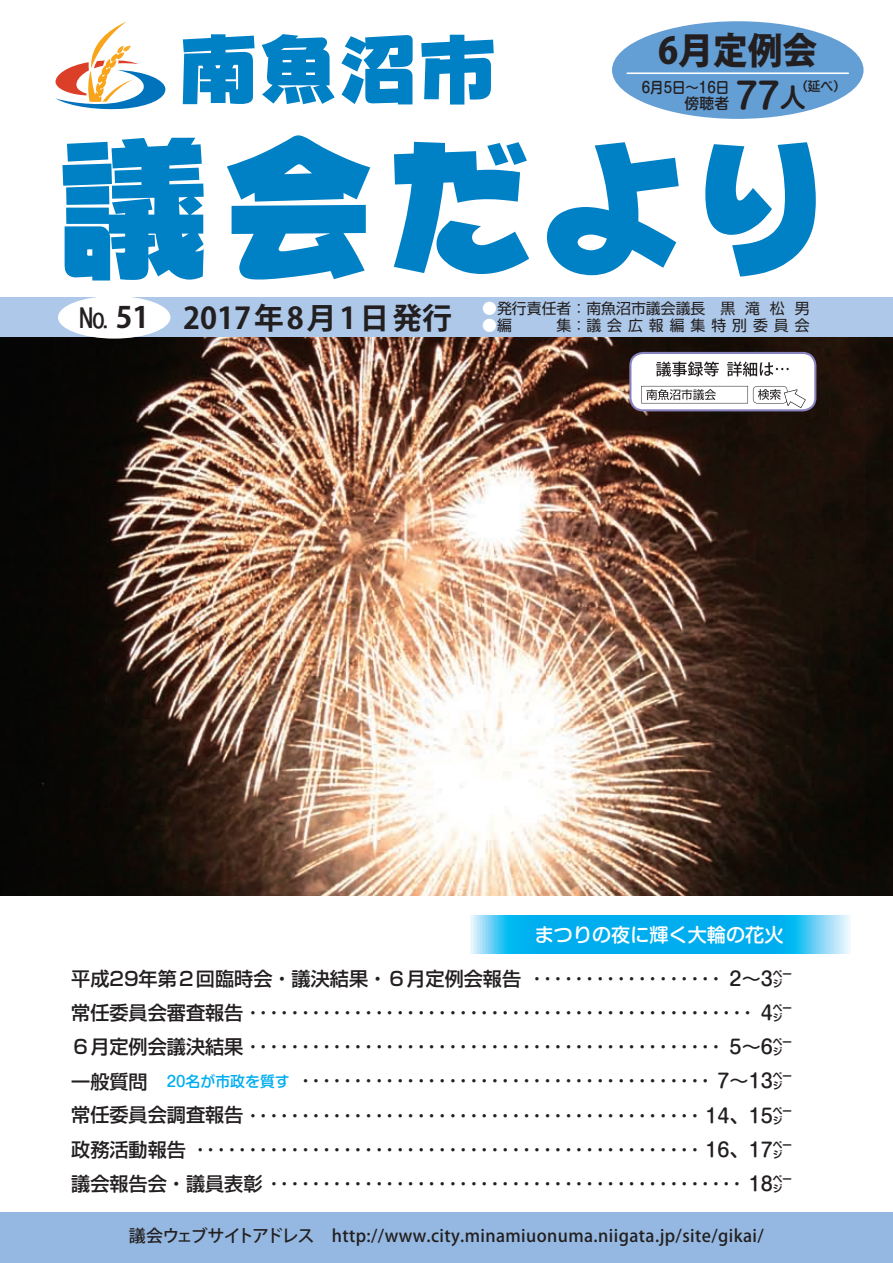
<style>
.page{position:relative;width:893px;height:1263px;background:#fff}
.page>*{position:absolute;margin:0;border:0;box-sizing:border-box;transform-origin:0 0}
.t1{font:800 36.6px "Koz Go Pro";color:#231f20;scale:.95 1}
.t2{font:700 35.1px "Shin M Go Pro De";color:#231f20}
.t3{font:700 29.7px "Koz Go Std";letter-spacing:.1em;color:#231f20}
.t4{font:29.25px "Osaka";color:#231f20}
.t5{font:700 25.5px "Shin M Go Pro De";color:#231f20}
.t6{font:19.2px/34px "Shin M Go Pro";color:#231f20;text-align:right}
.t7{font:500 19.2px "Shin Go Pro";color:#231f20}
.t8{font:500 19.2px "Shin M Go Pro";color:#fff}
.t9{font:500 16.95px "Koz Go Pro";letter-spacing:.025em;color:#231f20}
.t10{font:14.85px "Shin Go Pro";color:#231f20}
.t11{font:14.85px "Shin Go Pro";letter-spacing:.4em;color:#231f20}
.t12{font:500 14.85px/15.9px "Shin M Go Pro";color:#231f20;text-align:right;scale:.9 1}
.t13{font:500 14.85px "Shin M Go Pro";color:#00aeef}
.t14{font:500 12.75px "Shin M Go Pro";color:#231f20}
.s1{font-family:"Koz Go Pro";font-weight:700}
.s2{color:#fff}
.s3{font-family:"Shin M Go Pro";font-weight:400}
.s4{font-family:"Shin M Go Pro"}
.s5{font-family:"Shin Go Pro";font-weight:500}
.s6{font-weight:500}
</style>
<div class="page">
<img style="left:0;top:337px;width:893px;height:558px">
<div style="left:0;top:298px;width:893px;height:39px;background:#adc8e8"></div>
<div style="left:612px;top:21px;width:251px;height:98px;background:#639ed5;border-radius:50%"></div>
<hr style="left:627px;top:72px;width:221px;height:2px;background:#fff">
<svg style="left:55px;top:21px;width:110px;height:89px"></svg>
<div style="left:58px;top:296px;width:112px;height:43px;background:#fff;border-radius:50%"></div>
<div style="left:0;top:1212px;width:893px;height:51px;background:#94b8e1"></div>
<svg style="left:183px;top:34px;width:311px;height:71px"></svg>
<svg style="left:62px;top:135px;width:754px;height:145px;fill:#0080c5"></svg>
<svg style="left:470px;top:915px;width:380px;height:39px;background:#1fb9f1"></svg>
<svg style="left:629px;top:352px;width:187px;height:59px"></svg>
<h1 class="t1" style="left:658px;top:27px;width:169px">6月定例会</h1>
<h2 class="t2" style="left:736px;top:67px;width:46px">77</h2>
<p class="t12" style="left:642px;top:78px;width:99px">月6 日5 ～16日傍聴者</p>
<p class="t14" style="left:795px;top:76px;width:53px">（延べ(</p>
<h3 class="t5" style="left:780px;top:76px;width:27px">人</h3>
<h3 class="t4" style="left:79px;top:299px;width:72px">No<span class="s1">51</span></h3>
<h3 class="t3" style="left:183px;top:299px;width:270px">2017年8月1日発行</h3>
<p class="t10" style="left:482px;top:296px;width:329px"><span class="s2">●</span>発行責任者：南魚沼市議会議長　黒 滝 松 男</p>
<p class="t11" style="left:482px;top:313px;width:329px"><span class="s2">●</span>編　　　集：議会広報編集特別委員会</p>
<p class="t8" style="left:535px;top:919px;width:250px">まつりの夜に輝く大輪の花火</p>
<p class="t7" style="left:71px;top:963px;width:722px">平成29年第２回臨時会・議決結果・６月定例会報告<span class="s3">・・・・・・・・・・・・・・・・・・</span> <span class="s4">2～3㌻</span></p>
<p class="t6" style="left:71px;top:994px;width:722px"><span class="s5">常任委員会審査報告</span>・・・・・・・・・・・・・・・・・・・・・・・・・・・・・・・・・・・・・・・・・・・・・・・・ <span class="s6">4㌻</span><span class="s5">６月定例会議決結果</span>・・・・・・・・・・・・・・・・・・・・・・・・・・・・・・・・・・・・・・・・・・・・・ <span class="s6">5～6㌻</span>・・・・・・・・・・・・・・・・・・・・・・・・・・・・・・・・・・・・・・・ <span class="s6">7～13㌻<br></span><span class="s5">常任委員会調査報告</span>・・・・・・・・・・・・・・・・・・・・・・・・・・・・・・・・・・・・・・・・・・・ <span class="s6">14、 15㌻</span><span class="s5">政務活動報告</span>・・・・・・・・・・・・・・・・・・・・・・・・・・・・・・・・・・・・・・・・・・・・・・・・ <span class="s6">16、 17㌻</span><span class="s5">議会報告会・議員表彰</span>・・・・・・・・・・・・・・・・・・・・・・・・・・・・・・・・・・・・・・・・・・・・・ <span class="s6">18㌻</span></p>
<p class="t7" style="left:71px;top:1065px;width:97px">一般質問　</p>
<p class="t13" style="left:167px;top:1069px;width:124px">20名が市政を質す</p>
<p class="t9" style="left:129px;top:1224px;width:636px">議会ウェブサイトアドレス　http://www.city.minamiuonuma.niigata j p. /site/gikai/</p>
</div>
